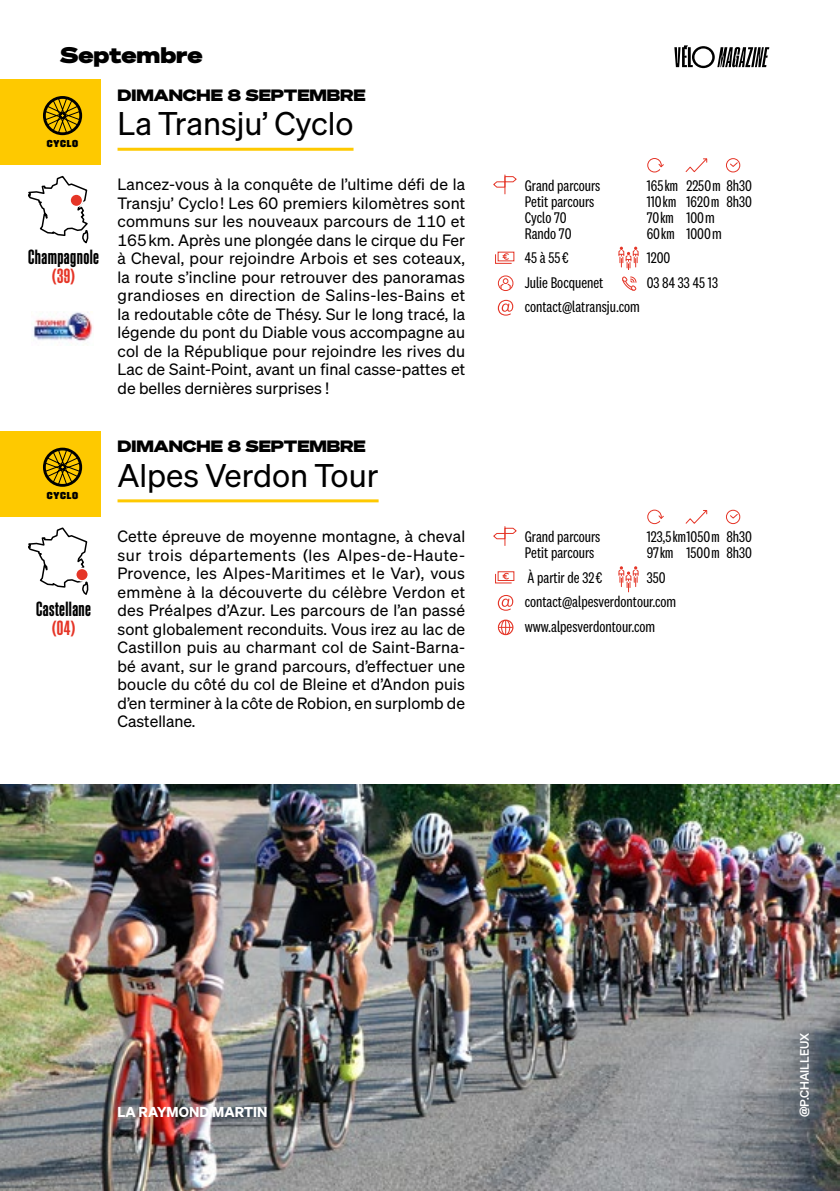
<style>
.page{position:relative;width:840px;height:1191px;background:#fff}
.page>*{position:absolute;margin:0;border:0;box-sizing:border-box;transform-origin:0 0}
.t1{font:32px "Sohne Buch";color:#000}
.t2{font:22px "Sohne Breit Extrafett";color:#000}
.t3{font:600 20px "Sohne Schmal";letter-spacing:.02em;color:#000}
.t4{font:600 20px "Sohne Schmal";color:#e53527}
.t5{font:16px/18.4px "Sohne Buch";color:#000;text-align:justify}
.t6{font:16px/24.6px "National 2 Condensed";color:#000}
.t7{font:16px "Sohne Breit Extrafett";color:#000}
.t8{font:14px "Sohne Dreiviertelfett";letter-spacing:.005em;color:#fff}
.t9{font:12px "Sohne Kraftig";color:#fff}
.t10{font:10px "Trim Poster Hefty";letter-spacing:.075em;color:#000}
.s1{font-family:"National 2 Compressed"}
</style>
<div class="page">
<svg style="left:493px;top:175px;width:24px;height:19px"></svg>
<svg style="left:493px;top:526px;width:24px;height:19px"></svg>
<svg style="left:685px;top:158px;width:22px;height:15px"></svg>
<svg style="left:685px;top:510px;width:22px;height:14px"></svg>
<svg style="left:728px;top:161px;width:9px;height:6px"></svg>
<svg style="left:728px;top:513px;width:9px;height:6px"></svg>
<div style="left:725px;top:158px;width:14px;height:14px;border:1px solid #e53527;border-radius:50%"></div>
<div style="left:725px;top:510px;width:14px;height:14px;border:1px solid #e53527;border-radius:50%"></div>
<svg style="left:647px;top:158px;width:17px;height:15px"></svg>
<svg style="left:647px;top:509px;width:17px;height:15px"></svg>
<svg style="left:674px;top:45px;width:94px;height:23px"></svg>
<svg style="left:618px;top:566px;width:20px;height:26px"></svg>
<div style="left:497px;top:571px;width:17px;height:10px;border:1px solid #e53527"></div>
<svg style="left:495px;top:572px;width:17px;height:12px"></svg>
<svg style="left:497px;top:595px;width:16px;height:16px"></svg>
<svg style="left:499px;top:621px;width:13px;height:13px"></svg>
<div style="left:497px;top:619px;width:16px;height:16px;border:1px solid #e53527;border-radius:50%"></div>
<svg style="left:28px;top:527px;width:61px;height:68px"></svg>
<div style="left:76px;top:568px;width:12px;height:13px;background:#e53527;border-radius:50%"></div>
<div style="left:75px;top:567px;width:14px;height:14px;border:2px solid #fff;border-radius:50%"></div>
<hr style="left:117px;top:499px;width:261px;height:3px;background:#fec900">
<div style="left:0;top:431px;width:100px;height:85px;background:#fec900"></div>
<div style="left:43px;top:447px;width:39px;height:40px;border:3px solid #000;border-radius:50%"></div>
<svg style="left:44px;top:448px;width:37px;height:38px"></svg>
<svg style="left:495px;top:253px;width:17px;height:11px"></svg>
<svg style="left:499px;top:278px;width:12px;height:12px"></svg>
<div style="left:497px;top:275px;width:16px;height:16px;border:1px solid #e53527;border-radius:50%"></div>
<svg style="left:618px;top:247px;width:20px;height:44px"></svg>
<svg style="left:497px;top:300px;width:16px;height:16px"></svg>
<svg style="left:28px;top:175px;width:61px;height:69px"></svg>
<div style="left:70px;top:194px;width:13px;height:13px;background:#e53527;border-radius:50%"></div>
<div style="left:69px;top:193px;width:14px;height:14px;border:2px solid #fff;border-radius:50%"></div>
<img style="left:33px;top:312px;width:60px;height:29px">
<hr style="left:117px;top:148px;width:236px;height:3px;background:#fec900">
<div style="left:0;top:79px;width:100px;height:85px;background:#fec900"></div>
<div style="left:43px;top:96px;width:39px;height:39px;border:3px solid #000;border-radius:50%"></div>
<svg style="left:44px;top:97px;width:37px;height:37px"></svg>
<img style="left:0;top:784px;width:838px;height:407px">
<h2 class="t2" style="left:60px;top:40px;width:143px">Septembre</h2>
<p class="t10" style="left:47px;top:138px;width:33px">CYCLO</p>
<p class="t3" style="left:28px;top:247px;width:72px">Champagnole</p>
<p class="t4" style="left:52px;top:265px;width:25px">(39)</p>
<p class="t10" style="left:47px;top:490px;width:33px">CYCLO</p>
<p class="t3" style="left:36px;top:598px;width:56px">Castellane</p>
<p class="t4" style="left:52px;top:617px;width:25px">(04)</p>
<p class="t7" style="left:117px;top:84px;width:249px">DIMANCHE 8 SEPTEMBRE</p>
<h1 class="t1" style="left:117px;top:104px;width:237px">La Transju’ Cyclo</h1>
<p class="t5" style="left:117px;top:175px;width:349px">Lancez-vous à la conquête de l’ultime défi de la Transju’ Cyclo ! Les 60 premiers kilomètres sont communs sur les nouveaux parcours de 110 et 165 km. Après une plongée dans le cirque du Fer à Cheval, pour rejoindre Arbois et ses coteaux, la route s’incline pour retrouver des panoramas grandioses en direction de Salins-les-Bains et la redoutable côte de Thésy. Sur le long tracé, la légende du pont du Diable vous accompagne au col de la République pour rejoindre les rives du Lac de Saint-Point, avant un final casse-pattes et de belles dernières surprises !</p>
<p class="t6" style="left:524px;top:173px;width:77px">Grand parcours</p>
<p class="t6" style="left:646px;top:173px;width:107px">165<span class="s1">km</span> 2250<span class="s1">m</span> 8h30</p>
<p class="t6" style="left:524px;top:189px;width:71px">Petit parcours</p>
<p class="t6" style="left:646px;top:189px;width:107px">110<span class="s1">km</span> 1620<span class="s1">m</span> 8h30</p>
<p class="t6" style="left:524px;top:205px;width:44px">Cyclo 70</p>
<p class="t6" style="left:646px;top:205px;width:70px">70<span class="s1">km</span> 100m</p>
<p class="t6" style="left:524px;top:221px;width:48px">Rando 70</p>
<p class="t6" style="left:646px;top:221px;width:76px">60<span class="s1">km</span> 1000m</p>
<p class="t6" style="left:524px;top:245px;width:46px">45 à 55€</p>
<p class="t6" style="left:646px;top:245px;width:25px">1200</p>
<p class="t6" style="left:524px;top:270px;width:80px">Julie Bocquenet</p>
<p class="t6" style="left:646px;top:270px;width:73px">03 84 33 45 13</p>
<p class="t6" style="left:524px;top:294px;width:116px">contact@latransju.com</p>
<p class="t7" style="left:117px;top:435px;width:249px">DIMANCHE 8 SEPTEMBRE</p>
<h1 class="t1" style="left:117px;top:455px;width:262px">Alpes Verdon Tour</h1>
<p class="t5" style="left:117px;top:526px;width:349px">Cette épreuve de moyenne montagne, à cheval sur trois départements (les Alpes-de-Haute-Provence, les Alpes-Maritimes et le Var), vous emmène à la découverte du célèbre Verdon et des Préalpes d’Azur. Les parcours de l’an passé sont globalement reconduits. Vous irez au lac de Castillon puis au charmant col de Saint-Barna&shy;bé avant, sur le grand parcours, d’effectuer une boucle du côté du col de Bleine et d’Andon puis d’en terminer à la côte de Robion, en surplomb de Castellane.</p>
<p class="t6" style="left:524px;top:524px;width:77px">Grand parcours</p>
<p class="t6" style="left:646px;top:524px;width:107px">123,5<span class="s1">km</span>1050<span class="s1">m</span> 8h30</p>
<p class="t6" style="left:524px;top:540px;width:71px">Petit parcours</p>
<p class="t6" style="left:646px;top:540px;width:107px">97<span class="s1">km</span> 1500<span class="s1">m</span> 8h30</p>
<p class="t6" style="left:527px;top:565px;width:77px">À partir de 32€</p>
<p class="t6" style="left:524px;top:565px;width:153px;text-indent:122px">350 contact@alpesverdontour.com www.alpesverdontour.com</p>
<p class="t8" style="left:117px;top:1103px;width:151px">LA RAYMOND MARTIN</p>
<p class="t9" style="left:796px;top:1117px;width:86px;rotate:-90deg">@P.CHAILLEUX</p>
</div>
